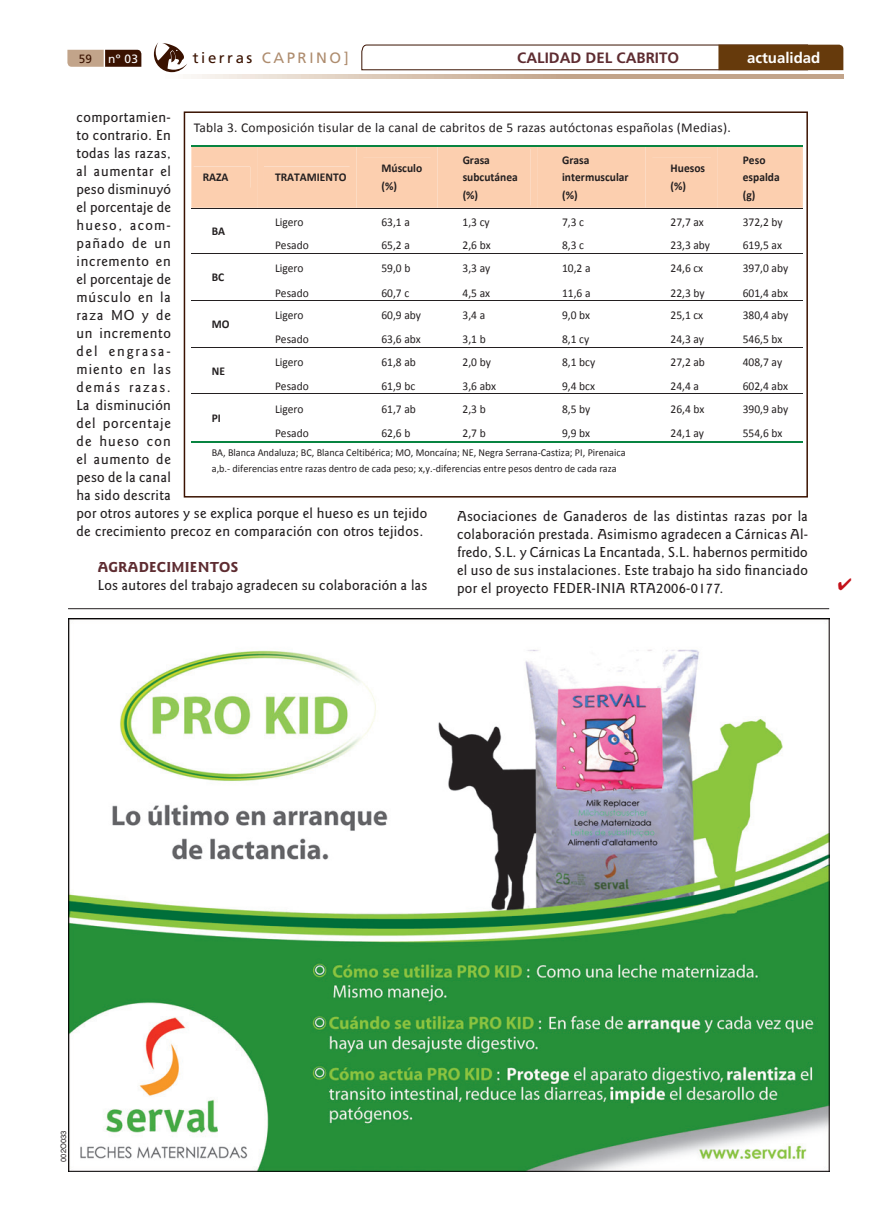
<style>
.page{position:relative;width:893px;height:1212px;background:#fff}
.page>*{position:absolute;margin:0;border:0;box-sizing:border-box;transform-origin:0 0}
.t1{font:500 15px/18px "Goudy Sans Std";letter-spacing:.02em;color:#231f20}
.t2{font:700 15px "Frutiger LT Std";color:#5e2c31}
.t3{font:15px "Frutiger LT Std";letter-spacing:.17em;color:#ae8c6e}
.t4{font:700 15px "Goudy Sans Std";letter-spacing:.02em;color:#5e2c31}
.t5{font:700 15px "Frutiger LT Std";color:#fff}
.t6{font:13.5px "Calibri";letter-spacing:.02em;color:#231f20}
.t7{font:12px "Calibri";color:#231f20;scale:.96 1}
.t8{font:700 12px/17.7px "Calibri";color:#231f20;scale:.96 1}
.t9{font:12px "Frutiger LT Std";color:#fff}
.t10{font:12px "Frutiger LT Std";color:#3a1200}
.t11{font:10.65px/15.6px "Calibri";color:#231f20;scale:.96 1}
.t12{font:7.5px "Helvetica LT Std";color:#231f20}
.s1{color:#3a1200}
</style>
<div class="page">
<svg style="left:191px;top:74px;width:652px;height:5px;background:#d1baa6"></svg>
<svg style="left:361px;top:44px;width:482px;height:27px"></svg>
<svg style="left:154px;top:43px;width:33px;height:29px"></svg>
<svg style="left:67px;top:50px;width:74px;height:17px"></svg>
<div style="left:184px;top:111px;width:624px;height:386px;border:2px solid #3a1200"></div>
<div style="left:191px;top:147px;width:612px;height:61px;background:#fccfaf"></div>
<div style="left:725px;top:149px;width:76px;height:21px;background:#fccfaf"></div>
<div style="left:725px;top:170px;width:76px;height:18px;background:#fccfaf"></div>
<div style="left:725px;top:188px;width:76px;height:17px;background:#fccfaf"></div>
<hr style="left:191px;top:145px;width:167px;height:2px;background:#088441">
<hr style="left:358px;top:145px;width:80px;height:2px;background:#088441">
<hr style="left:438px;top:145px;width:365px;height:2px;background:#088441">
<hr style="left:191px;top:208px;width:166px;height:1px;background:#231f20">
<hr style="left:357px;top:208px;width:81px;height:1px;background:#231f20">
<hr style="left:438px;top:208px;width:365px;height:1px;background:#231f20">
<hr style="left:191px;top:253px;width:166px;height:1px;background:#231f20">
<hr style="left:357px;top:253px;width:81px;height:1px;background:#231f20">
<hr style="left:438px;top:253px;width:365px;height:1px;background:#231f20">
<hr style="left:191px;top:300px;width:166px;height:1px;background:#231f20">
<hr style="left:357px;top:300px;width:81px;height:1px;background:#231f20">
<hr style="left:438px;top:300px;width:365px;height:1px;background:#231f20">
<hr style="left:191px;top:347px;width:166px;height:1px;background:#231f20">
<hr style="left:357px;top:347px;width:81px;height:1px;background:#231f20">
<hr style="left:438px;top:347px;width:365px;height:1px;background:#231f20">
<hr style="left:191px;top:393px;width:166px;height:1px;background:#231f20">
<hr style="left:357px;top:393px;width:81px;height:1px;background:#231f20">
<hr style="left:438px;top:393px;width:365px;height:1px;background:#231f20">
<hr style="left:191px;top:441px;width:167px;height:2px;background:#088441">
<hr style="left:358px;top:441px;width:80px;height:2px;background:#088441">
<hr style="left:438px;top:441px;width:365px;height:2px;background:#088441">
<hr style="left:68px;top:608px;width:761px;height:1px;background:#231f20">
<img style="left:68px;top:619px;width:761px;height:552px">
<p class="t10" style="left:79px;top:52px;width:15px">59</p>
<p class="t9" style="left:108px;top:52px;width:32px">nº 03</p>
<p class="t3" style="left:193px;top:49px;width:157px"><span class="s1">tierras</span> CAPRINO]</p>
<p class="t5" style="left:747px;top:49px;width:75px">actualidad</p>
<p class="t2" style="left:517px;top:49px;width:163px">CALIDAD DEL CABRITO</p>
<p class="t1" style="left:77px;top:108px;width:352px">comportamien-<br>to contrario. En<br>todas las razas,<br>al aumentar el<br>peso disminuyó<br>el porcentaje de<br>hueso, acom-<br>pañado de un<br>incremento en<br>el porcentaje de<br>músculo en la<br>raza MO y de<br>un incremento<br>del engrasa-<br>miento en las<br>demás razas.<br>La disminución<br>del porcentaje<br>de hueso con<br>el aumento de<br>peso de la canal<br>ha sido descrita<br>por otros autores y se explica porque el hueso es un tejido de crecimiento precoz en comparación con otros tejidos.</p>
<p class="t4" style="left:98px;top:559px;width:142px">AGRADECIMIENTOS</p>
<p class="t1" style="left:98px;top:576px;width:331px">Los autores del trabajo agradecen su colaboración a las</p>
<p class="t6" style="left:194px;top:119px;width:539px">Tabla 3. Composición tisular de la canal de cabritos de 5 razas autóctonas españolas (Medias).</p>
<p class="t8" style="left:203px;top:168px;width:28px">RAZA</p>
<p class="t8" style="left:275px;top:168px;width:76px">TRATAMIENTO</p>
<p class="t8" style="left:381px;top:160px;width:44px">Músculo (%)</p>
<p class="t8" style="left:463px;top:151px;width:59px">Grasa subcutánea (%)</p>
<p class="t8" style="left:562px;top:151px;width:71px">Grasa intermuscular (%)</p>
<p class="t8" style="left:670px;top:160px;width:38px">Huesos (%)</p>
<p class="t8" style="left:743px;top:151px;width:40px">Peso espalda (g)</p>
<p class="t8" style="left:212px;top:222px;width:15px">BA</p>
<p class="t7" style="left:275px;top:214px;width:31px">Ligero</p>
<p class="t7" style="left:381px;top:214px;width:31px">63,1 a</p>
<p class="t7" style="left:463px;top:214px;width:30px">1,3 cy</p>
<p class="t7" style="left:562px;top:214px;width:24px">7,3 c</p>
<p class="t7" style="left:670px;top:214px;width:36px">27,7 ax</p>
<p class="t7" style="left:743px;top:214px;width:43px">372,2 by</p>
<p class="t7" style="left:275px;top:237px;width:37px">Pesado</p>
<p class="t7" style="left:381px;top:237px;width:31px">65,2 a</p>
<p class="t7" style="left:463px;top:237px;width:31px">2,6 bx</p>
<p class="t7" style="left:562px;top:237px;width:24px">8,3 c</p>
<p class="t7" style="left:670px;top:237px;width:43px">23,3 aby</p>
<p class="t7" style="left:743px;top:237px;width:42px">619,5 ax</p>
<p class="t7" style="left:275px;top:261px;width:31px">Ligero</p>
<p class="t7" style="left:381px;top:261px;width:32px">59,0 b</p>
<p class="t7" style="left:463px;top:261px;width:30px">3,3 ay</p>
<p class="t7" style="left:562px;top:261px;width:31px">10,2 a</p>
<p class="t7" style="left:670px;top:261px;width:36px">24,6 cx</p>
<p class="t7" style="left:743px;top:261px;width:49px">397,0 aby</p>
<p class="t7" style="left:275px;top:285px;width:37px">Pesado</p>
<p class="t7" style="left:381px;top:285px;width:30px">60,7 c</p>
<p class="t7" style="left:463px;top:285px;width:30px">4,5 ax</p>
<p class="t7" style="left:562px;top:285px;width:31px">11,6 a</p>
<p class="t7" style="left:670px;top:285px;width:37px">22,3 by</p>
<p class="t7" style="left:743px;top:285px;width:49px">601,4 abx</p>
<p class="t8" style="left:212px;top:268px;width:15px">BC</p>
<p class="t7" style="left:275px;top:307px;width:31px">Ligero</p>
<p class="t7" style="left:381px;top:307px;width:43px">60,9 aby</p>
<p class="t7" style="left:463px;top:307px;width:25px">3,4 a</p>
<p class="t7" style="left:562px;top:307px;width:31px">9,0 bx</p>
<p class="t7" style="left:670px;top:307px;width:36px">25,1 cx</p>
<p class="t7" style="left:743px;top:307px;width:49px">380,4 aby</p>
<p class="t7" style="left:275px;top:332px;width:37px">Pesado</p>
<p class="t7" style="left:381px;top:332px;width:43px">63,6 abx</p>
<p class="t7" style="left:463px;top:332px;width:26px">3,1 b</p>
<p class="t7" style="left:562px;top:332px;width:30px">8,1 cy</p>
<p class="t7" style="left:670px;top:332px;width:36px">24,3 ay</p>
<p class="t7" style="left:743px;top:332px;width:43px">546,5 bx</p>
<p class="t8" style="left:212px;top:315px;width:20px">MO</p>
<p class="t7" style="left:275px;top:354px;width:31px">Ligero</p>
<p class="t7" style="left:381px;top:354px;width:37px">61,8 ab</p>
<p class="t7" style="left:463px;top:354px;width:31px">2,0 by</p>
<p class="t7" style="left:562px;top:354px;width:36px">8,1 bcy</p>
<p class="t7" style="left:670px;top:354px;width:37px">27,2 ab</p>
<p class="t7" style="left:743px;top:354px;width:43px">408,7 ay</p>
<p class="t7" style="left:275px;top:378px;width:37px">Pesado</p>
<p class="t7" style="left:381px;top:378px;width:37px">61,9 bc</p>
<p class="t7" style="left:463px;top:378px;width:36px">3,6 abx</p>
<p class="t7" style="left:562px;top:378px;width:36px">9,4 bcx</p>
<p class="t7" style="left:670px;top:378px;width:31px">24,4 a</p>
<p class="t7" style="left:743px;top:378px;width:49px">602,4 abx</p>
<p class="t8" style="left:212px;top:362px;width:15px">NE</p>
<p class="t7" style="left:275px;top:401px;width:31px">Ligero</p>
<p class="t7" style="left:381px;top:401px;width:37px">61,7 ab</p>
<p class="t7" style="left:463px;top:401px;width:26px">2,3 b</p>
<p class="t7" style="left:562px;top:401px;width:31px">8,5 by</p>
<p class="t7" style="left:670px;top:401px;width:37px">26,4 bx</p>
<p class="t7" style="left:743px;top:401px;width:49px">390,9 aby</p>
<p class="t7" style="left:275px;top:426px;width:37px">Pesado</p>
<p class="t7" style="left:381px;top:426px;width:32px">62,6 b</p>
<p class="t7" style="left:463px;top:426px;width:26px">2,7 b</p>
<p class="t7" style="left:562px;top:426px;width:31px">9,9 bx</p>
<p class="t7" style="left:670px;top:426px;width:36px">24,1 ay</p>
<p class="t7" style="left:743px;top:426px;width:43px">554,6 bx</p>
<p class="t11" style="left:212px;top:445px;width:432px">BA, Blanca Andaluza; BC, Blanca Celtibérica; MO, Moncaína; NE, Negra Serrana‐Castiza; PI, Pirenaica a,b.‐ diferencias entre razas dentro de cada peso; x,y.‐diferencias entre pesos dentro de cada raza</p>
<p class="t1" style="left:457px;top:507px;width:353px;text-align:justify">Asociaciones de Ganaderos de las distintas razas por la colaboración prestada. Asimismo agradecen a Cárnicas Al&shy;fredo, S.L. y Cárnicas La Encantada, S.L. habernos permitido el uso de sus instalaciones. Este trabajo ha sido nanciado por el proyecto FEDER-INIA RTA2006-0177.</p>
<p class="t8" style="left:212px;top:409px;width:11px">PI</p>
<p class="t12" style="left:59px;top:1161px;width:32px;rotate:-90deg">002O033</p>
</div>
